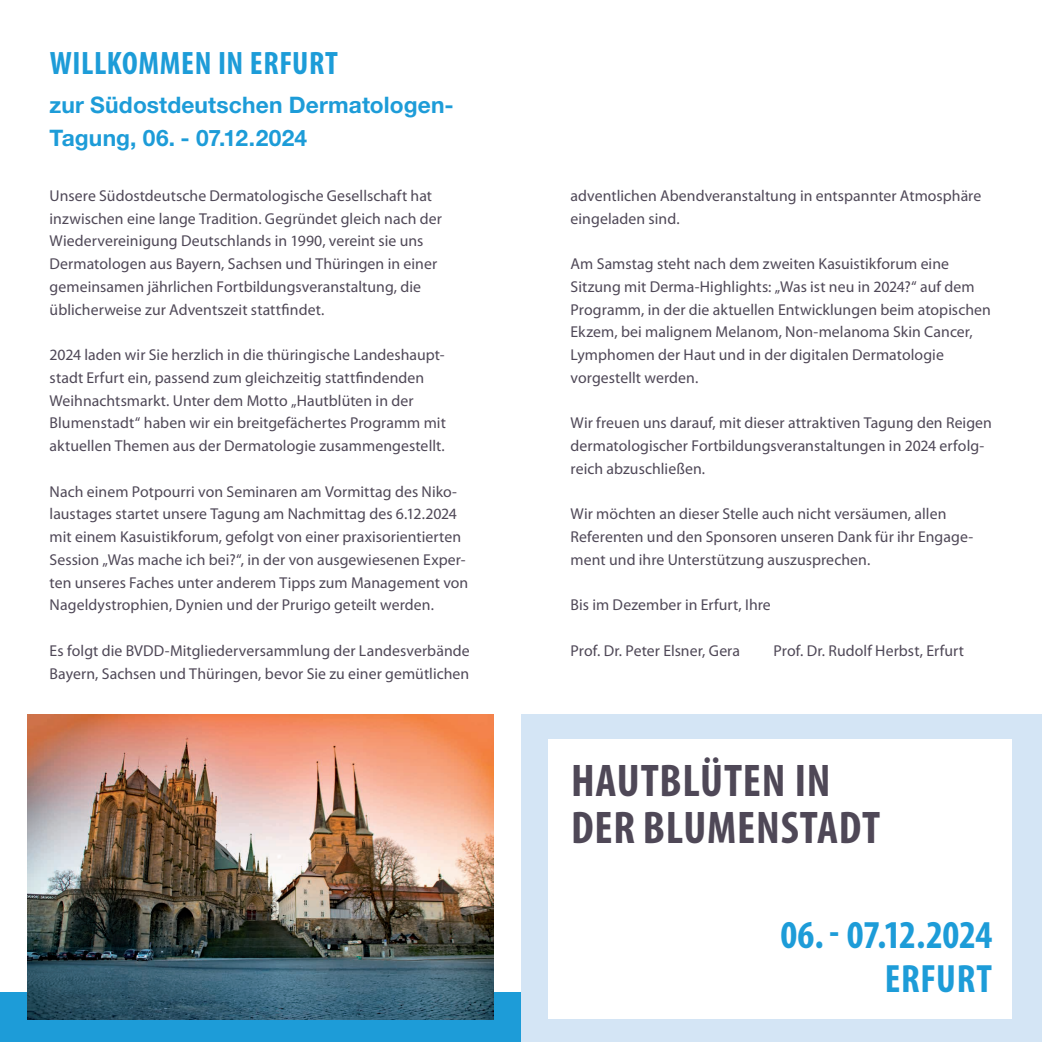
<style>
.page{position:relative;width:1042px;height:1042px;background:#fff}
.page>*{position:absolute;margin:0;border:0;box-sizing:border-box;transform-origin:0 0}
.t1{font:700 condensed 46.02px/47.6px "Myriad Pro";letter-spacing:.015em;color:#4f4857}
.t2{font:700 condensed 39.55px/44.4px "Myriad Pro";letter-spacing:.005em;color:#1d9cd8;text-align:right}
.t3{font:700 condensed 32.55px "Myriad Pro";letter-spacing:.02em;color:#1d9cd8}
.t4{font:700 22.75px/33.2px "Helvetica Neue LT Pro";letter-spacing:.005em;color:#1d9cd8}
.t5{font:15.75px/22.8px "Myriad Pro";letter-spacing:.005em;color:#4f4857}
</style>
<div class="page">
<div style="left:521px;top:714px;width:521px;height:328px;background:#d4e5f5"></div>
<div style="left:548px;top:739px;width:464px;height:280px;background:#fff"></div>
<div style="left:0;top:992px;width:521px;height:50px;background:#1d9cd8"></div>
<img style="left:27px;top:714px;width:467px;height:305px">
<h3 class="t3" style="left:50px;top:45px;width:290px">WILLKOMMEN IN ERFURT</h3>
<h3 class="t4" style="left:50px;top:88px;width:406px">zur Südostdeutschen Dermatologen-<br>Tagung, 06. - 07.12.2024</h3>
<p class="t5" style="left:50px;top:184px;width:394px">Unsere Südostdeutsche Dermatologische Gesellschaft hat inzwischen eine lange Tradition. Gegründet gleich nach der Wiedervereinigung Deutschlands in 1990, vereint sie uns Dermatologen aus Bayern, Sachsen und Thüringen in einer gemeinsamen jährlichen Fortbildungsveranstaltung, die üblicherweise zur Adventszeit stattfindet.</p>
<p class="t5" style="left:50px;top:344px;width:398px">2024 laden wir Sie herzlich in die thüringische Landeshaupt&shy;stadt Erfurt ein, passend zum gleichzeitig stattfindenden Weihnachtsmarkt. Unter dem Motto „Hautblüten in der Blumenstadt“ haben wir ein breitgefächertes Programm mit aktuellen Themen aus der Dermatologie zusammengestellt.</p>
<p class="t5" style="left:50px;top:480px;width:420px">Nach einem Potpourri von Seminaren am Vormittag des Niko&shy;laustages startet unsere Tagung am Nachmittag des 6.12.2024 mit einem Kasuistikforum, gefolgt von einer praxisorientierten Session „Was mache ich bei?“, in der von ausgewiesenen Exper&shy;ten unseres Faches unter anderem Tipps zum Management von Nageldystrophien, Dynien und der Prurigo geteilt werden.</p>
<p class="t5" style="left:50px;top:639px;width:422px">Es folgt die BVDD-Mitgliederversammlung der Landesverbände<br>Bayern, Sachsen und Thüringen, bevor Sie zu einer gemütlichen</p>
<p class="t5" style="left:570px;top:184px;width:412px">adventlichen Abendveranstaltung in entspannter Atmosphäre eingeladen sind.</p>
<p class="t5" style="left:570px;top:253px;width:422px">Am Samstag steht nach dem zweiten Kasuistikforum eine Sitzung mit Derma-Highlights: „Was ist neu in 2024?“ auf dem Programm, in der die aktuellen Entwicklungen beim atopischen Ekzem, bei malignem Melanom, Non-melanoma Skin Cancer, Lymphomen der Haut und in der digitalen Dermatologie vorgestellt werden.</p>
<p class="t5" style="left:570px;top:412px;width:423px">Wir freuen uns darauf, mit dieser attraktiven Tagung den Reigen dermatologischer Fortbildungsveranstaltungen in 2024 erfolg&shy;reich abzuschließen.</p>
<p class="t5" style="left:570px;top:503px;width:404px">Wir möchten an dieser Stelle auch nicht versäumen, allen<br>Referenten und den Sponsoren unseren Dank für ihr Engage&shy;ment und ihre Unterstützung auszusprechen.</p>
<p class="t5" style="left:570px;top:594px;width:202px">Bis im Dezember in Erfurt, Ihre</p>
<p class="t5" style="left:570px;top:639px;width:171px">Prof. Dr. Peter Elsner, Gera</p>
<p class="t5" style="left:773px;top:639px;width:192px">Prof. Dr. Rudolf Herbst, Erfurt</p>
<h1 class="t1" style="left:571px;top:757px;width:311px">HAUTBLÜTEN IN<br>DER BLUMENSTADT</h1>
<h2 class="t2" style="left:780px;top:913px;width:213px">06. - 07.12.2024<br>ERFURT</h2>
</div>
